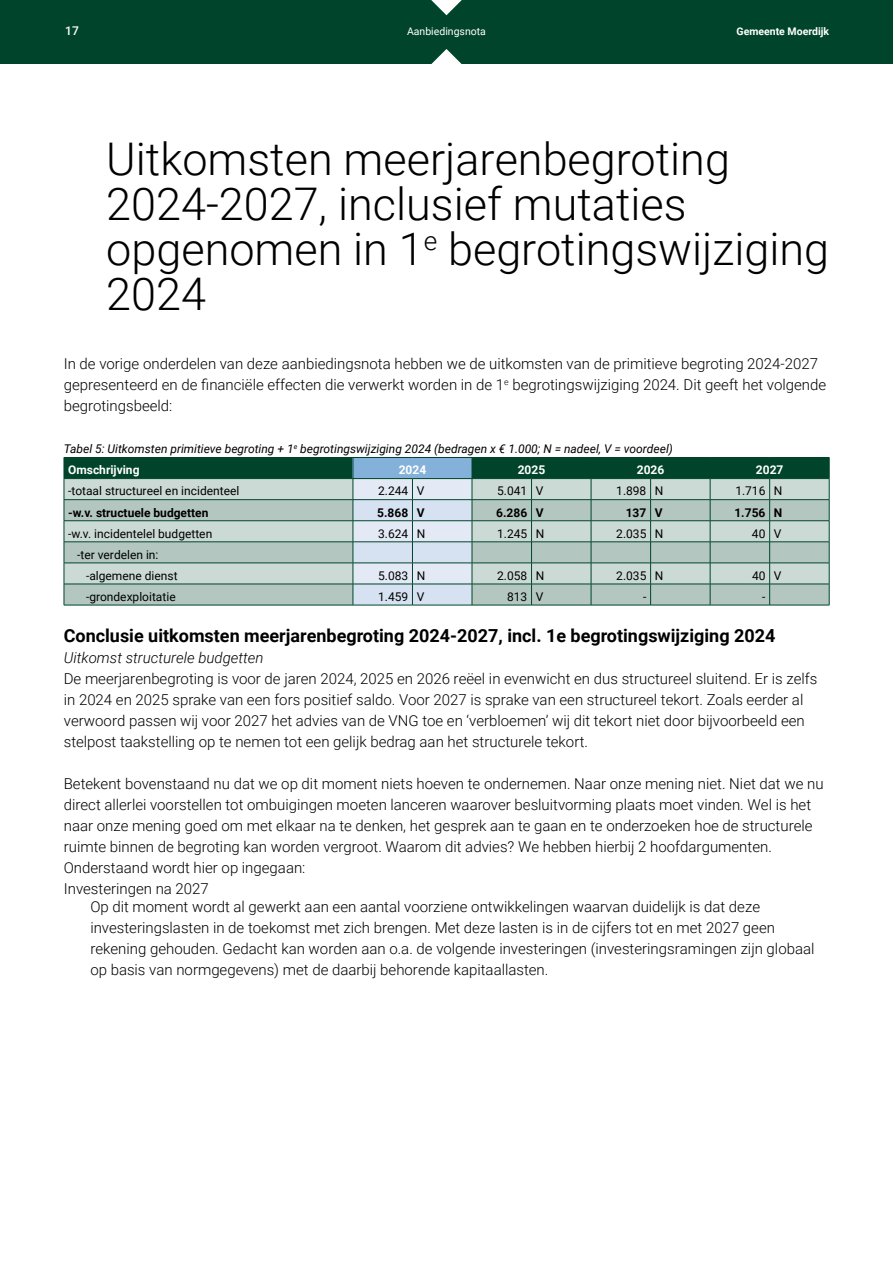
<style>
.page{position:relative;width:893px;height:1263px;background:#fff}
.page>*{position:absolute;margin:0;border:0;box-sizing:border-box;transform-origin:0 0}
.t1{font:300 45px/45px "Roboto";color:#000}
.t2{font:700 18px "Roboto";color:#000}
.t3{font:300 15px/21px "Roboto";color:#000}
.t4{font:italic 300 15px "Roboto";color:#000}
.t5{font:12px/21.1px "Roboto";color:#000}
.t6{font:italic 12px/21.3px "Roboto";color:#000}
.t7{font:700 12px "Roboto";color:#000}
.t8{font:700 12px "Roboto";color:#fff}
.t9{font:500 12px "Roboto";color:#fff}
.t10{font:700 10.5px "Roboto";color:#fff}
.t11{font:10.5px "Roboto";color:#fff}
.s1{font-weight:700;font-style:normal;color:#fff}
</style>
<div class="page">
<hr style="left:64px;top:605px;width:289px;height:1px;background:#00452b">
<hr style="left:353px;top:605px;width:59px;height:1px;background:#00452b">
<hr style="left:412px;top:605px;width:60px;height:1px;background:#00452b">
<hr style="left:472px;top:605px;width:59px;height:1px;background:#00452b">
<hr style="left:531px;top:605px;width:60px;height:1px;background:#00452b">
<hr style="left:591px;top:605px;width:60px;height:1px;background:#00452b">
<hr style="left:651px;top:605px;width:59px;height:1px;background:#00452b">
<hr style="left:710px;top:605px;width:60px;height:1px;background:#00452b">
<hr style="left:770px;top:605px;width:59px;height:1px;background:#00452b">
<svg style="left:64px;top:457px;width:766px;height:148px;background:#a0bab4"></svg>
<hr style="left:710px;top:478px;width:60px;height:1px;background:#00452b">
<hr style="left:770px;top:478px;width:59px;height:1px;background:#00452b">
<div style="left:0;top:0;width:893px;height:64px;background:#00452b"></div>
<svg style="left:431px;top:49px;width:31px;height:15px"></svg>
<svg style="left:431px;top:0;width:31px;height:15px"></svg>
<p class="t9" style="left:65px;top:23px;width:15px">17</p>
<p class="t11" style="left:407px;top:24px;width:80px">Aanbiedingsnota</p>
<p class="t10" style="left:736px;top:24px;width:94px">Gemeente Moerdijk</p>
<h1 class="t1" style="left:106px;top:135px;width:724px">Uitkomsten meerjarenbegroting<br>2024-2027, inclusief mutaties opgenomen in 1<sup>e</sup> begrotingswijziging<br>2024</h1>
<p class="t3" style="left:64px;top:353px;width:764px">In de vorige onderdelen van deze aanbiedingsnota hebben we de uitkomsten van de primitieve begroting 2024-2027 gepresenteerd en de financiële effecten die verwerkt worden in de 1<sup>e</sup> begrotingswijziging 2024. Dit geeft het volgende begrotingsbeeld:</p>
<p class="t6" style="left:68px;top:438px;width:606px;text-indent:-4px">Tabel 5: Uitkomsten primitieve begroting + 1<sup>e</sup> begrotingswijziging 2024 (bedragen x € 1.000; N = nadeel, V = voordeel)<br><span class="s1">Omschrijving</span></p>
<p class="t8" style="left:399px;top:462px;width:29px">2024</p>
<p class="t8" style="left:518px;top:462px;width:29px">2025</p>
<p class="t8" style="left:637px;top:462px;width:29px">2026</p>
<p class="t8" style="left:756px;top:462px;width:29px">2027</p>
<p class="t5" style="left:68px;top:480px;width:173px">-totaal structureel en incidenteel</p>
<p class="t5" style="left:378px;top:480px;width:48px">2.244 V</p>
<p class="t5" style="left:497px;top:480px;width:48px">5.041 V</p>
<p class="t5" style="left:616px;top:480px;width:49px">1.898 N</p>
<p class="t5" style="left:735px;top:480px;width:49px">1.716 N</p>
<p class="t7" style="left:68px;top:504px;width:142px">-w.v. structuele budgetten</p>
<p class="t7" style="left:377px;top:504px;width:49px">5.868 V</p>
<p class="t7" style="left:496px;top:504px;width:49px">6.286 V</p>
<p class="t7" style="left:626px;top:504px;width:39px">137 V</p>
<p class="t7" style="left:734px;top:504px;width:49px">1.756 N</p>
<p class="t5" style="left:68px;top:522px;width:146px">-w.v. incidentelel budgetten</p>
<p class="t5" style="left:378px;top:522px;width:49px">3.624 N</p>
<p class="t5" style="left:497px;top:522px;width:49px">1.245 N</p>
<p class="t5" style="left:616px;top:522px;width:49px">2.035 N</p>
<p class="t5" style="left:752px;top:522px;width:31px">40 V</p>
<p class="t5" style="left:86px;top:543px;width:93px;text-indent:-9px">-ter verdelen in: -algemene dienst</p>
<p class="t5" style="left:378px;top:564px;width:49px">5.083 N</p>
<p class="t5" style="left:497px;top:564px;width:49px">2.058 N</p>
<p class="t5" style="left:616px;top:564px;width:49px">2.035 N</p>
<p class="t5" style="left:752px;top:564px;width:31px">40 V</p>
<p class="t5" style="left:86px;top:585px;width:91px">-grondexploitatie</p>
<p class="t5" style="left:378px;top:585px;width:48px">1.459 V</p>
<p class="t5" style="left:507px;top:585px;width:38px">813 V</p>
<p class="t5" style="left:643px;top:585px;width:5px">-</p>
<p class="t5" style="left:762px;top:585px;width:5px">-</p>
<p class="t2" style="left:64px;top:623px;width:713px">Conclusie uitkomsten meerjarenbegroting 2024-2027, incl. 1e begrotingswijziging 2024</p>
<p class="t4" style="left:64px;top:647px;width:201px">Uitkomst structurele budgetten</p>
<p class="t3" style="left:64px;top:668px;width:755px">De meerjarenbegroting is voor de jaren 2024, 2025 en 2026 reëel in evenwicht en dus structureel sluitend. Er is zelfs in 2024 en 2025 sprake van een fors positief saldo. Voor 2027 is sprake van een structureel tekort. Zoals eerder al verwoord passen wij voor 2027 het advies van de VNG toe en ‘verbloemen’ wij dit tekort niet door bijvoorbeeld een stelpost taakstelling op te nemen tot een gelijk bedrag aan het structurele tekort.</p>
<p class="t3" style="left:64px;top:773px;width:761px">Betekent bovenstaand nu dat we op dit moment niets hoeven te ondernemen. Naar onze mening niet. Niet dat we nu direct allerlei voorstellen tot ombuigingen moeten lanceren waarover besluitvorming plaats moet vinden. Wel is het naar onze mening goed om met elkaar na te denken, het gesprek aan te gaan en te onderzoeken hoe de structurele ruimte binnen de begroting kan worden vergroot. Waarom dit advies? We hebben hierbij 2 hoofdargumenten.<br>Onderstaand wordt hier op ingegaan:<br>Investeringen na 2027</p>
<p class="t3" style="left:90px;top:896px;width:726px">Op dit moment wordt al gewerkt aan een aantal voorziene ontwikkelingen waarvan duidelijk is dat deze investeringslasten in de toekomst met zich brengen. Met deze lasten is in de cijfers tot en met 2027 geen rekening gehouden. Gedacht kan worden aan o.a. de volgende investeringen (investeringsramingen zijn globaal op basis van normgegevens) met de daarbij behorende kapitaallasten.</p>
</div>
